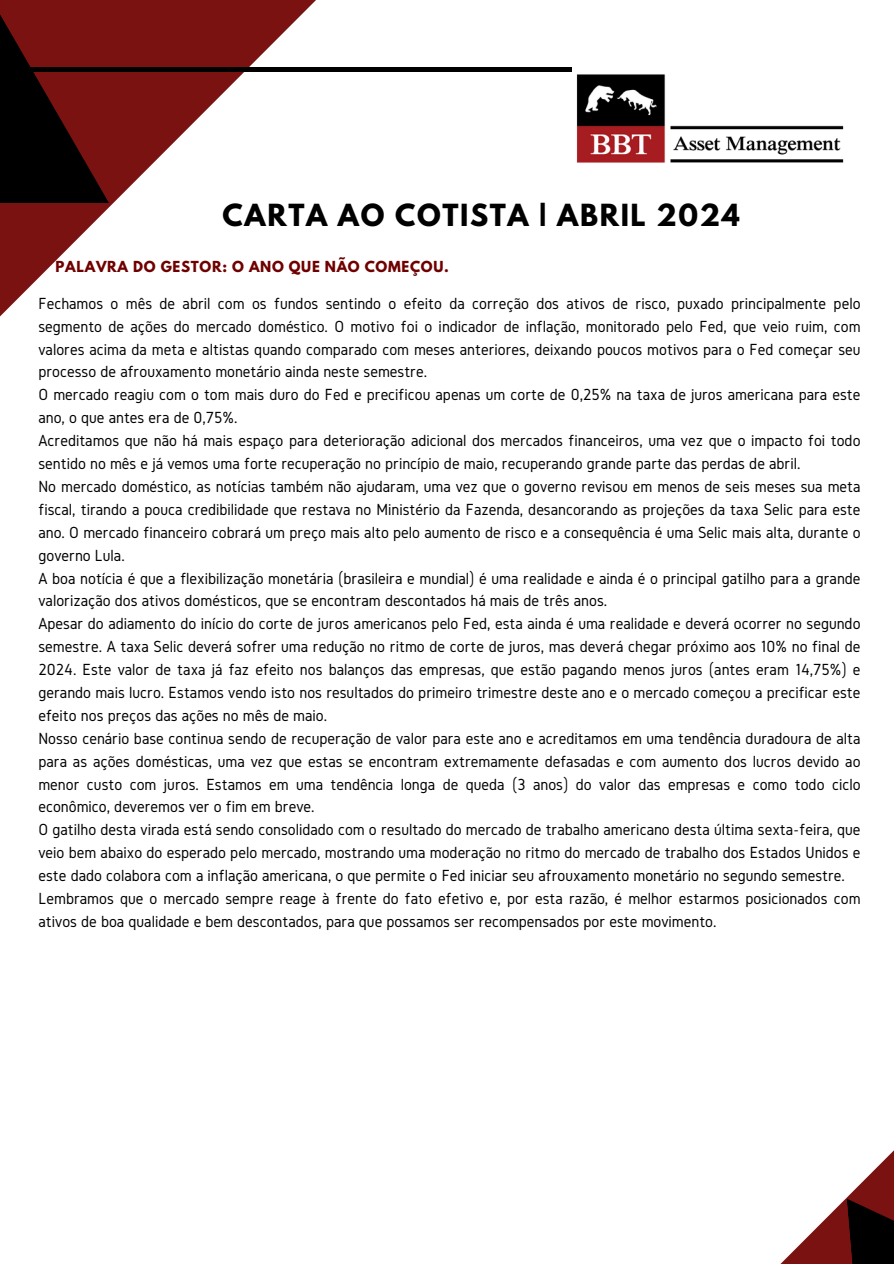
<style>
.page{position:relative;width:894px;height:1264px;background:#fff}
.page>*{position:absolute;margin:0;border:0;box-sizing:border-box;transform-origin:0 0}
.t1{font:700 27px "League Spartan";letter-spacing:.06em;color:#000}
.t2{font:16.65px/23px "Gidole";color:#000}
.t3{font:700 13.5px "League Spartan";letter-spacing:.05em;color:#700000}
</style>
<div class="page">
<svg style="left:0;top:0;width:371px;height:317px"></svg>
<svg style="left:0;top:0;width:109px;height:203px;background:#400909"></svg>
<hr style="left:0;top:68px;width:571px;height:4px;background:#000">
<svg style="left:846px;top:1198px;width:47px;height:65px;background:#1e0404"></svg>
<img style="left:571px;top:68px;width:273px;height:95px">
<p class="t1" style="left:222px;top:201px;width:518px">CARTA AO COTISTA | ABRIL 2024</p>
<h2 class="t3" style="left:56px;top:260px;width:394px">PALAVRA DO GESTOR: O ANO QUE NÃO COMEÇOU.</h2>
<p class="t2" style="left:38px;top:291px;width:823px">Fechamos o mês de abril com os fundos sentindo o efeito da correção dos ativos de risco, puxado principalmente pelo segmento de ações do mercado doméstico. O motivo foi o indicador de inflação, monitorado pelo Fed, que veio ruim, com valores acima da meta e altistas quando comparado com meses anteriores, deixando poucos motivos para o Fed começar seu processo de afrouxamento monetário ainda neste semestre.<br>O mercado reagiu com o tom mais duro do Fed e precificou apenas um corte de 0,25% na taxa de juros americana para este ano, o que antes era de 0,75%.<br>Acreditamos que não há mais espaço para deterioração adicional dos mercados financeiros, uma vez que o impacto foi todo sentido no mês e já vemos uma forte recuperação no princípio de maio, recuperando grande parte das perdas de abril.<br>No mercado doméstico, as notícias também não ajudaram, uma vez que o governo revisou em menos de seis meses sua meta fiscal, tirando a pouca credibilidade que restava no Ministério da Fazenda, desancorando as projeções da taxa Selic para este ano. O mercado financeiro cobrará um preço mais alto pelo aumento de risco e a consequência é uma Selic mais alta, durante o governo Lula.<br>A boa notícia é que a flexibilização monetária (brasileira e mundial) é uma realidade e ainda é o principal gatilho para a grande valorização dos ativos domésticos, que se encontram descontados há mais de três anos.<br>Apesar do adiamento do início do corte de juros americanos pelo Fed, esta ainda é uma realidade e deverá ocorrer no segundo semestre. A taxa Selic deverá sofrer uma redução no ritmo de corte de juros, mas deverá chegar próximo aos 10% no final de 2024. Este valor de taxa já faz efeito nos balanços das empresas, que estão pagando menos juros (antes eram 14,75%) e gerando mais lucro. Estamos vendo isto nos resultados do primeiro trimestre deste ano e o mercado começou a precificar este efeito nos preços das ações no mês de maio.<br>Nosso cenário base continua sendo de recuperação de valor para este ano e acreditamos em uma tendência duradoura de alta para as ações domésticas, uma vez que estas se encontram extremamente defasadas e com aumento dos lucros devido ao menor custo com juros. Estamos em uma tendência longa de queda (3 anos) do valor das empresas e como todo ciclo econômico, deveremos ver o fim em breve.<br>O gatilho desta virada está sendo consolidado com o resultado do mercado de trabalho americano desta última sexta-feira, que veio bem abaixo do esperado pelo mercado, mostrando uma moderação no ritmo do mercado de trabalho dos Estados Unidos e este dado colabora com a inflação americana, o que permite o Fed iniciar seu afrouxamento monetário no segundo semestre.<br>Lembramos que o mercado sempre reage à frente do fato efetivo e, por esta razão, é melhor estarmos posicionados com ativos de boa qualidade e bem descontados, para que possamos ser recompensados por este movimento.</p>
</div>
